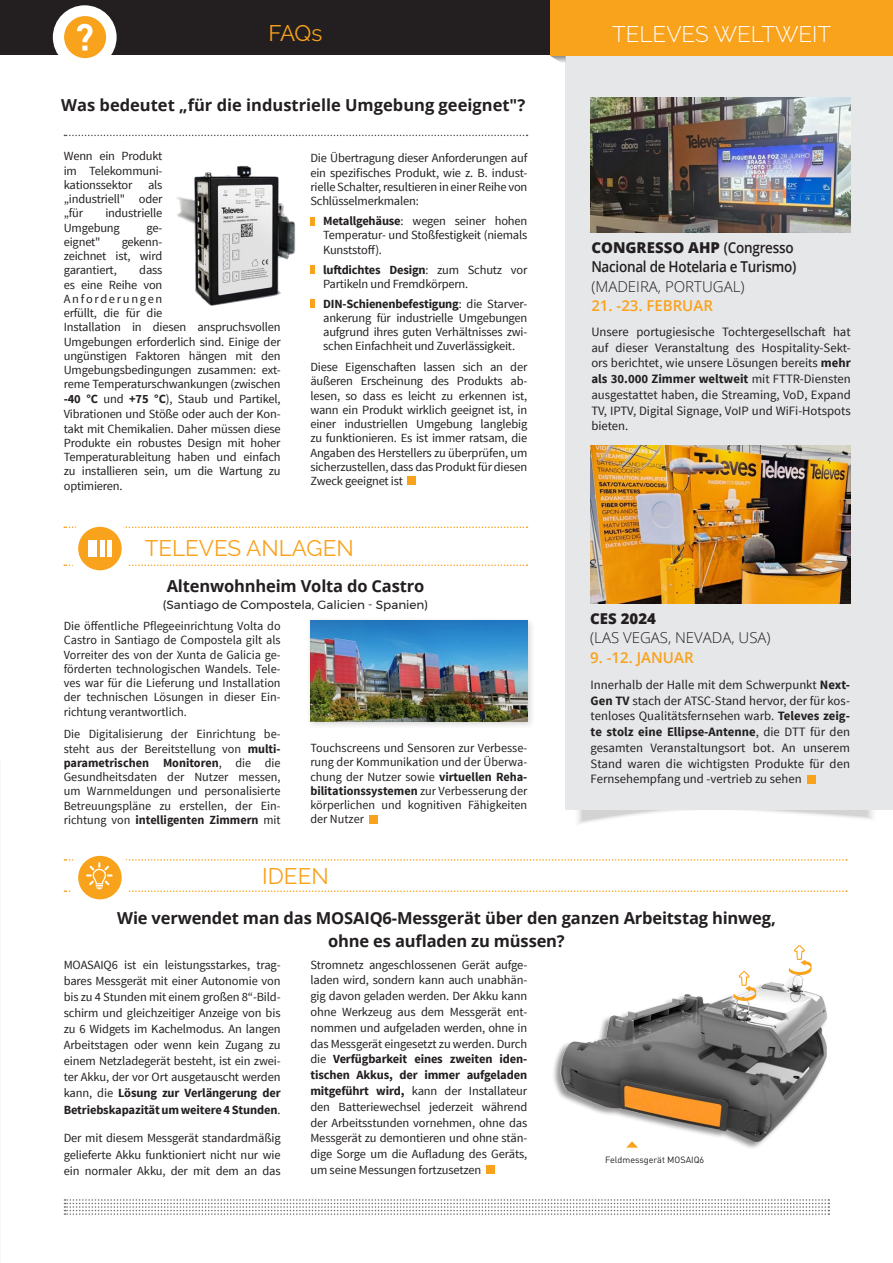
<style>
.page{position:relative;width:893px;height:1263px;background:#fff}
.page>*{position:absolute;margin:0;border:0;box-sizing:border-box;transform-origin:0 0}
.t1{font:22.5px "Raleway";color:#f9a21c}
.t2{font:300 22.5px "Raleway";color:#fff}
.t3{font:700 16.5px/22.5px "Open Sans";letter-spacing:-.01em;color:#231f20;text-align:center}
.t4{font:600 15px/19.5px "Open Sans";letter-spacing:-.02em;color:#231f20;scale:.9 1}
.t5{font:300 15px "Open Sans";color:#231f20}
.t6{font:600 15px "Open Sans";color:#f9a21c}
.t7{font:800 15px "Open Sans";color:#231f20}
.t8{font:12.75px/15.8px "Source Sans Pro";color:#231f20;text-align:justify}
.t9{font:12.45px/14.2px "Source Sans Pro";letter-spacing:-.015em;color:#231f20;text-align:justify}
.t10{font:12px "Montserrat";color:#231f20}
.t11{font:9px "DIN Pro";color:#231f20}
.s1{font-weight:700}
.s2{font-weight:800}
</style>
<div class="page">
<svg style="left:578px;top:810px;width:295px;height:14px"></svg>
<svg style="left:64px;top:1199px;width:765px;height:16px"></svg>
<div style="left:566px;top:6px;width:327px;height:804px;background:#e6e7e9"></div>
<svg style="left:64px;top:135px;width:463px;height:1px"></svg>
<div style="left:310px;top:217px;width:5px;height:8px;background:#f9a21c"></div>
<div style="left:310px;top:265px;width:5px;height:8px;background:#f9a21c"></div>
<div style="left:310px;top:299px;width:5px;height:9px;background:#f9a21c"></div>
<div style="left:407px;top:477px;width:9px;height:8px;background:#f9a21c"></div>
<img style="left:591px;top:98px;width:259px;height:135px">
<img style="left:591px;top:446px;width:259px;height:158px">
<div style="left:807px;top:775px;width:8px;height:8px;background:#f9a21c"></div>
<img style="left:176px;top:165px;width:120px;height:141px">
<svg style="left:64px;top:564px;width:463px;height:2px"></svg>
<div style="left:486px;top:1165px;width:8px;height:9px;background:#f9a21c"></div>
<img style="left:556px;top:970px;width:271px;height:176px">
<svg style="left:789px;top:945px;width:22px;height:30px"></svg>
<svg style="left:734px;top:971px;width:22px;height:30px"></svg>
<svg style="left:64px;top:526px;width:463px;height:2px"></svg>
<div style="left:68px;top:517px;width:64px;height:63px;background:#fff;border-radius:50%"></div>
<svg style="left:77px;top:525px;width:46px;height:47px"></svg>
<div style="left:75px;top:524px;width:50px;height:49px;border:3px solid #fff;border-radius:50%"></div>
<div style="left:88px;top:540px;width:9px;height:16px;background:#fff"></div>
<hr style="left:100px;top:540px;width:4px;height:16px;background:#fff">
<hr style="left:108px;top:540px;width:4px;height:16px;background:#fff">
<div style="left:306px;top:617px;width:230px;height:113px;background:#231f20;opacity:.2"></div>
<img style="left:310px;top:621px;width:217px;height:100px">
<div style="left:369px;top:815px;width:8px;height:8px;background:#f9a21c"></div>
<svg style="left:626px;top:1141px;width:12px;height:7px"></svg>
<svg style="left:77px;top:854px;width:46px;height:47px"></svg>
<div style="left:75px;top:853px;width:50px;height:49px;border:3px solid #fff;border-radius:50%"></div>
<svg style="left:64px;top:859px;width:783px;height:33px"></svg>
<div style="left:0;top:0;width:555px;height:54px;background:#231f20"></div>
<div style="left:53px;top:5px;width:64px;height:64px;background:#fff;border-radius:50%"></div>
<svg style="left:62px;top:14px;width:46px;height:46px"></svg>
<div style="left:60px;top:12px;width:51px;height:51px;border:4px solid #fff;border-radius:50%"></div>
<svg style="left:72px;top:24px;width:26px;height:27px"></svg>
<svg style="left:551px;top:56px;width:15px;height:9px"></svg>
<div style="left:550px;top:0;width:343px;height:56px;background:#f9a21c"></div>
<h1 class="t1" style="left:268px;top:20px;width:55px">FAQs</h1>
<h1 class="t2" style="left:612px;top:21px;width:221px">TELEVES WELTWEIT</h1>
<h2 class="t3" style="left:61px;top:93px;width:466px">Was bedeutet „für die industrielle Umgebung geeignet"?</h2>
<p class="t9" style="left:64px;top:149px;width:100px">Wenn ein Produkt im Telekommuni&shy;kationssektor als „industriell" oder „für</p>
<p class="t9" style="left:310px;top:151px;width:218px">Die Übertragung dieser Anforderungen auf ein spezifisches Produkt, wie z. B. indust&shy;rielle Schalter, resultieren in einer Reihe von Schlüsselmerkmalen:</p>
<p class="t9" style="left:323px;top:214px;width:206px"><span class="s1">Metallgehäuse</span>: wegen seiner hohen Temperatur- und Stoßfestigkeit (niemals Kunststoff).</p>
<p class="t9" style="left:323px;top:262px;width:206px"><span class="s1">luftdichtes Design</span>: zum Schutz vor<br>Partikeln und Fremdkörpern.</p>
<p class="t9" style="left:323px;top:297px;width:206px"><span class="s1">DIN-Schienenbefestigung</span>: die Starver&shy;ankerung für industrielle Umgebungen aufgrund ihres guten Verhältnisses zwi&shy;schen Einfachheit und Zuverlässigkeit.</p>
<p class="t9" style="left:310px;top:360px;width:218px">Diese Eigenschaften lassen sich an der äußeren Erscheinung des Produkts ab&shy;lesen, so dass es leicht zu erkennen ist, wann ein Produkt wirklich geeignet ist, in einer industriellen Umgebung langlebig zu funktionieren. Es ist immer ratsam, die Angaben des Herstellers zu überprüfen, um sicherzustellen, dass das Produkt für diesen Zweck geeignet ist</p>
<p class="t9" style="left:64px;top:206px;width:100px;text-indent:42px">industrielle<br>Umgebung</p>
<p class="t9" style="left:147px;top:221px;width:17px">ge-</p>
<p class="t9" style="left:64px;top:235px;width:100px;text-indent:58px">gekenn&shy;zeichnet ist, wird garantiert,</p>
<p class="t9" style="left:64px;top:235px;width:38px">eignet"</p>
<p class="t9" style="left:64px;top:263px;width:218px;text-align:left;text-indent:75px">dass<br>es eine Reihe von<br>Anforderungen<br>erfüllt, die für die<br>Installation in diesen anspruchsvollen<br>Umgebungen erforderlich sind. Einige der ungünstigen Faktoren hängen mit den<br>Umgebungsbedingungen zusammen: ext&shy;reme Temperaturschwankungen (zwischen <span class="s1">-40 °C</span> und <span class="s1">+75 °C</span>), Staub und Partikel,<br>Vibrationen und Stöße oder auch der Kon&shy;takt mit Chemikalien. Daher müssen diese<br>Produkte ein robustes Design mit hoher<br>Temperaturableitung haben und einfach zu installieren sein, um die Wartung zu optimieren.</p>
<h1 class="t1" style="left:145px;top:535px;width:211px">TELEVES ANLAGEN</h1>
<h2 class="t3" style="left:167px;top:575px;width:259px">Altenwohnheim Volta do Castro</h2>
<p class="t10" style="left:163px;top:595px;width:267px">(Santiago de Compostela, Galicien - Spanien)</p>
<p class="t9" style="left:64px;top:619px;width:218px">Die öffentliche Pflegeeinrichtung Volta do Castro in Santiago de Compostela gilt als Vorreiter des von der Xunta de Galicia ge&shy;förderten technologischen Wandels. Tele&shy;ves war für die Lieferung und Installation der technischen Lösungen in dieser Ein&shy;richtung verantwortlich.</p>
<p class="t9" style="left:64px;top:727px;width:218px">Die Digitalisierung der Einrichtung be&shy;steht aus der Bereitstellung von <span class="s1">multi&shy;parametrischen Monitoren</span>, die die Gesundheitsdaten der Nutzer messen, um Warnmeldungen und personalisierte Betreuungspläne zu erstellen, der Ein&shy;richtung von <span class="s1">intelligenten Zimmern</span> mit</p>
<p class="t9" style="left:310px;top:741px;width:218px">Touchscreens und Sensoren zur Verbesse&shy;rung der Kommunikation und der Überwa&shy;chung der Nutzer sowie <span class="s1">virtuellen Reha&shy;bilitationssystemen</span> zur Verbesserung der körperlichen und kognitiven Fähigkeiten der Nutzer</p>
<h1 class="t1" style="left:262px;top:863px;width:68px">IDEEN</h1>
<p class="t4" style="left:591px;top:237px;width:229px"><span class="s2">CONGRESSO AHP</span> (Congresso<br>Nacional de Hotelaria e Turismo)</p>
<p class="t5" style="left:591px;top:276px;width:155px">(MADEIRA, PORTUGAL)</p>
<p class="t6" style="left:591px;top:295px;width:123px">21. -23. FEBRUAR</p>
<p class="t8" style="left:591px;top:324px;width:261px">Unsere portugiesische Tochtergesellschaft hat auf dieser Veranstaltung des Hospitality-Sekt&shy;ors berichtet, wie unsere Lösungen bereits <span class="s1">mehr als 30.000 Zimmer weltweit</span> mit FTTR-Diensten ausgestattet haben, die Streaming, VoD, Expand TV, IPTV, Digital Signage, VoIP und WiFi-Hotspots bieten.</p>
<p class="t7" style="left:590px;top:607px;width:67px">CES 2024</p>
<p class="t5" style="left:590px;top:628px;width:182px">(LAS VEGAS, NEVADA, USA)</p>
<p class="t6" style="left:590px;top:647px;width:105px">9. -12. JANUAR</p>
<p class="t8" style="left:591px;top:677px;width:261px">Innerhalb der Halle mit dem Schwerpunkt <span class="s1">Next-Gen TV</span> stach der ATSC-Stand hervor, der für kos&shy;tenloses Qualitätsfernsehen warb. <span class="s1">Televes zeig&shy;te stolz eine Ellipse-Antenne</span>, die DTT für den gesamten Veranstaltungsort bot. An unserem Stand waren die wichtigsten Produkte für den Fernsehempfang und -vertrieb zu sehen</p>
<h2 class="t3" style="left:117px;top:906px;width:660px">Wie verwendet man das MOSAIQ6-Messgerät über den ganzen Arbeitstag hinweg, ohne es aufladen zu müssen?</h2>
<p class="t9" style="left:64px;top:957px;width:218px;line-height:16px">MOASAIQ6 ist ein leistungsstarkes, trag&shy;bares Messgerät mit einer Autonomie von bis zu 4 Stunden mit einem großen 8“-Bild&shy;schirm und gleichzeitiger Anzeige von bis zu 6 Widgets im Kachelmodus. An langen Arbeitstagen oder wenn kein Zugang zu einem Netzladegerät besteht, ist ein zwei&shy;ter Akku, der vor Ort ausgetauscht werden kann, die <span class="s1">Lösung zur Verlängerung der Betriebskapazität um weitere 4 Stunden</span>.</p>
<p class="t9" style="left:64px;top:1130px;width:218px;line-height:16px">Der mit diesem Messgerät standardmäßig gelieferte Akku funktioniert nicht nur wie ein normaler Akku, der mit dem an das</p>
<p class="t9" style="left:310px;top:957px;width:218px;line-height:15.8px">Stromnetz angeschlossenen Gerät aufge&shy;laden wird, sondern kann auch unabhän&shy;gig davon geladen werden. Der Akku kann ohne Werkzeug aus dem Messgerät ent&shy;nommen und aufgeladen werden, ohne in das Messgerät eingesetzt zu werden. Durch die <span class="s1">Verfügbarkeit eines zweiten iden&shy;tischen Akkus, der immer aufgeladen mitgeführt wird,</span> kann der Installateur den Batteriewechsel jederzeit während der Arbeitsstunden vornehmen, ohne das Messgerät zu demontieren und ohne stän&shy;dige Sorge um die Aufladung des Geräts, um seine Messungen fortzusetzen</p>
<p class="t11" style="left:605px;top:1153px;width:101px">Feldmessgerät MOSAIQ6</p>
</div>
